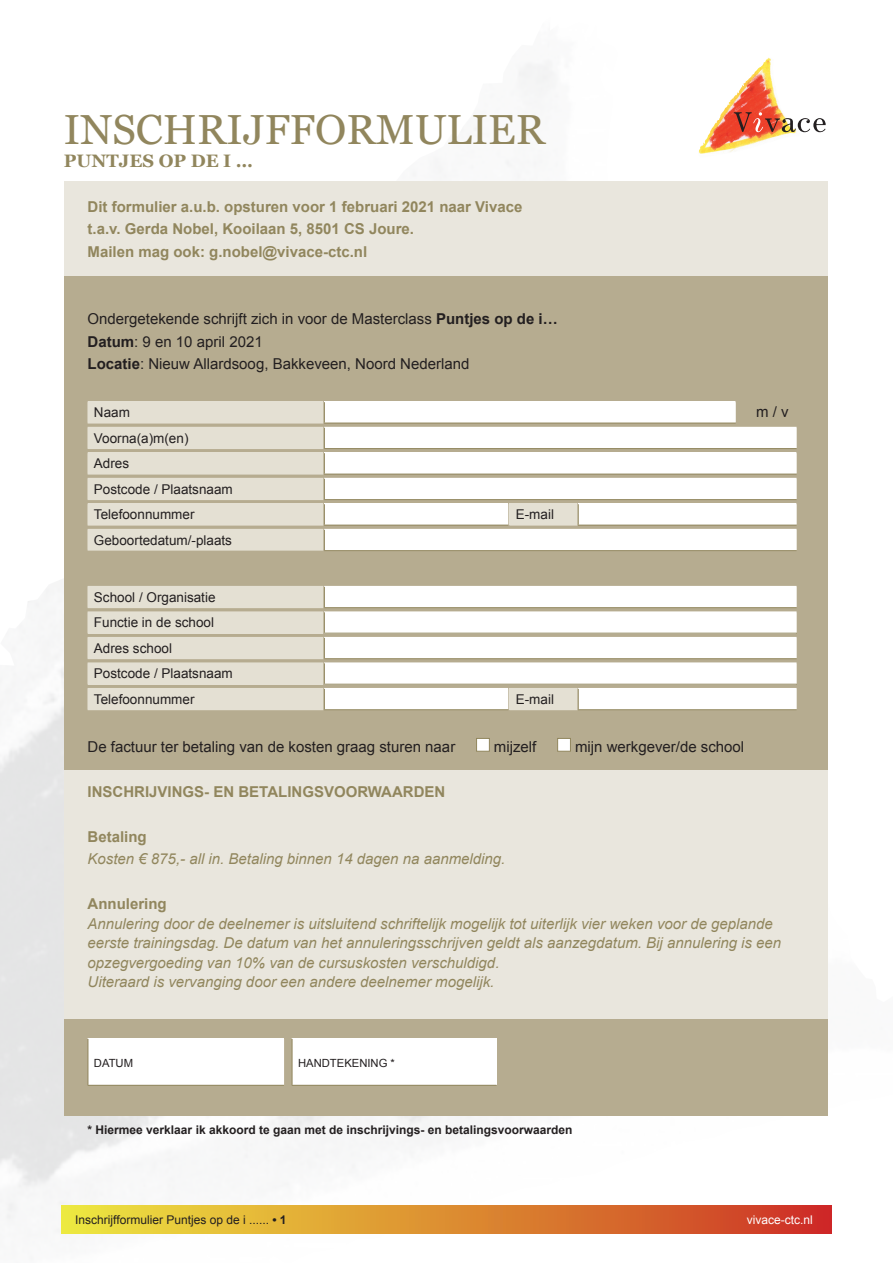
<style>
.page{position:relative;width:893px;height:1263px;background:#fff}
.page>*{position:absolute;margin:0;border:0;box-sizing:border-box;transform-origin:0 0}
.t1{font:42px "Georgia";color:#91865d}
.t2{font:700 18px "Georgia";color:#91865d}
.t3{font:italic 15px/19.5px "Arial";color:#91865d}
.table_body{font:15px "Arial";color:#231f20}
.t4{font:700 15px/22.5px "Arial";color:#91865d}
.table_body-2{font:13.5px "Arial";color:#231f20}
.body{font:700 12px "Arial";color:#231f20}
.t5{font:12px "Arial";color:#231f20}
.t6{font:12px "Arial";color:#fff}
.t7{font:11.25px "Arial";color:#231f20}
.s1{font-weight:700}
</style>
<div class="page">
<img style="left:0;top:61px;width:832px;height:1173px">
<div style="left:65px;top:181px;width:763px;height:114px;background:#e9e6dd"></div>
<div style="left:62px;top:1206px;width:769px;height:27px;background:linear-gradient(to right,#ede940,#cc3125)"></div>
<img style="left:698px;top:57px;width:102px;height:101px">
<svg style="left:734px;top:112px;width:92px;height:20px"></svg>
<div style="left:65px;top:276px;width:763px;height:839px;background:#b6ac90"></div>
<div style="left:65px;top:770px;width:763px;height:248px;background:#e9e6dd"></div>
<div style="left:88px;top:402px;width:235px;height:21px;background:#e4e0d3"></div>
<hr style="left:88px;top:401px;width:235px;height:1px;background:#e4e0d3">
<hr style="left:88px;top:423px;width:235px;height:1px;background:#e4e0d3">
<div style="left:324px;top:402px;width:411px;height:21px;background:#fff"></div>
<hr style="left:324px;top:401px;width:412px;height:1px;background:#fff">
<svg style="left:735px;top:402px;width:1px;height:21px"></svg>
<hr style="left:324px;top:423px;width:412px;height:1px;background:#91865d">
<div style="left:88px;top:427px;width:235px;height:22px;background:#e4e0d3"></div>
<div style="left:324px;top:427px;width:472px;height:22px;background:#fff"></div>
<hr style="left:324px;top:448px;width:472px;height:1px;background:#91865d">
<div style="left:88px;top:453px;width:235px;height:21px;background:#e4e0d3"></div>
<hr style="left:88px;top:452px;width:235px;height:1px;background:#e4e0d3">
<hr style="left:88px;top:474px;width:235px;height:1px;background:#e4e0d3">
<div style="left:324px;top:453px;width:472px;height:21px;background:#fff"></div>
<hr style="left:324px;top:452px;width:472px;height:1px;background:#fff">
<hr style="left:324px;top:474px;width:472px;height:1px;background:#91865d">
<div style="left:88px;top:478px;width:235px;height:22px;background:#e4e0d3"></div>
<div style="left:324px;top:478px;width:472px;height:22px;background:#fff"></div>
<hr style="left:324px;top:499px;width:472px;height:1px;background:#91865d">
<div style="left:88px;top:504px;width:235px;height:21px;background:#e4e0d3"></div>
<hr style="left:88px;top:503px;width:235px;height:1px;background:#e4e0d3">
<hr style="left:88px;top:525px;width:235px;height:1px;background:#e4e0d3">
<div style="left:324px;top:504px;width:184px;height:21px;background:#fff"></div>
<hr style="left:324px;top:503px;width:184px;height:1px;background:#fff">
<hr style="left:324px;top:525px;width:184px;height:1px;background:#91865d">
<div style="left:510px;top:504px;width:67px;height:21px;background:#e4e0d3"></div>
<hr style="left:509px;top:503px;width:68px;height:1px;background:#e4e0d3">
<svg style="left:507px;top:504px;width:3px;height:21px"></svg>
<hr style="left:509px;top:525px;width:68px;height:1px;background:#e4e0d3">
<div style="left:578px;top:504px;width:218px;height:21px;background:#fff"></div>
<hr style="left:578px;top:503px;width:219px;height:1px;background:#fff">
<svg style="left:577px;top:504px;width:2px;height:21px"></svg>
<hr style="left:578px;top:525px;width:219px;height:1px;background:#91865d">
<div style="left:88px;top:529px;width:235px;height:21px;background:#e4e0d3"></div>
<hr style="left:88px;top:550px;width:235px;height:1px;background:#e4e0d3">
<div style="left:324px;top:529px;width:472px;height:22px;background:#fff"></div>
<svg style="left:796px;top:428px;width:1px;height:122px"></svg>
<svg style="left:322px;top:402px;width:3px;height:148px"></svg>
<hr style="left:324px;top:550px;width:472px;height:1px;background:#91865d">
<div style="left:88px;top:586px;width:235px;height:22px;background:#e4e0d3"></div>
<div style="left:324px;top:586px;width:472px;height:22px;background:#fff"></div>
<hr style="left:324px;top:607px;width:472px;height:1px;background:#91865d">
<div style="left:88px;top:612px;width:235px;height:21px;background:#e4e0d3"></div>
<hr style="left:88px;top:611px;width:235px;height:1px;background:#e4e0d3">
<hr style="left:88px;top:633px;width:235px;height:1px;background:#e4e0d3">
<div style="left:324px;top:612px;width:472px;height:21px;background:#fff"></div>
<hr style="left:324px;top:611px;width:472px;height:1px;background:#fff">
<hr style="left:324px;top:633px;width:472px;height:1px;background:#91865d">
<div style="left:88px;top:637px;width:235px;height:22px;background:#e4e0d3"></div>
<div style="left:324px;top:637px;width:472px;height:22px;background:#fff"></div>
<hr style="left:324px;top:658px;width:472px;height:1px;background:#91865d">
<div style="left:88px;top:663px;width:235px;height:21px;background:#e4e0d3"></div>
<hr style="left:88px;top:662px;width:235px;height:1px;background:#e4e0d3">
<hr style="left:88px;top:684px;width:235px;height:1px;background:#e4e0d3">
<div style="left:324px;top:663px;width:472px;height:21px;background:#fff"></div>
<hr style="left:324px;top:662px;width:472px;height:1px;background:#fff">
<hr style="left:324px;top:684px;width:472px;height:1px;background:#91865d">
<div style="left:88px;top:688px;width:235px;height:22px;background:#e4e0d3"></div>
<div style="left:324px;top:688px;width:184px;height:22px;background:#fff"></div>
<svg style="left:322px;top:587px;width:3px;height:122px"></svg>
<hr style="left:324px;top:709px;width:184px;height:1px;background:#91865d">
<div style="left:510px;top:688px;width:67px;height:22px;background:#e4e0d3"></div>
<hr style="left:509px;top:688px;width:68px;height:1px;background:#e4e0d3">
<svg style="left:508px;top:689px;width:2px;height:20px"></svg>
<hr style="left:509px;top:709px;width:68px;height:1px;background:#e4e0d3">
<div style="left:578px;top:688px;width:218px;height:22px;background:#fff"></div>
<svg style="left:796px;top:587px;width:1px;height:122px"></svg>
<svg style="left:577px;top:689px;width:2px;height:20px"></svg>
<hr style="left:578px;top:709px;width:219px;height:1px;background:#91865d">
<div style="left:476px;top:738px;width:14px;height:14px;background:#fff;border:1px solid #91865d"></div>
<div style="left:557px;top:738px;width:14px;height:14px;background:#fff;border:1px solid #91865d"></div>
<div style="left:88px;top:1038px;width:196px;height:47px;background:#fff"></div>
<hr style="left:88px;top:1039px;width:1px;height:46px;background:#91865d">
<hr style="left:88px;top:1085px;width:196px;height:1px;background:#91865d">
<div style="left:292px;top:1038px;width:204px;height:47px;background:#fff"></div>
<hr style="left:292px;top:1038px;width:205px;height:1px;background:#fff">
<hr style="left:496px;top:1039px;width:1px;height:46px;background:#fff">
<hr style="left:292px;top:1039px;width:1px;height:46px;background:#91865d">
<hr style="left:292px;top:1085px;width:205px;height:1px;background:#91865d">
<p class="t1" style="left:64px;top:99px;width:483px">INSCHRIJFFORMULIER</p>
<p class="t2" style="left:64px;top:147px;width:191px">PUNTJES OP DE I …</p>
<p class="t4" style="left:88px;top:195px;width:436px">Dit formulier a.u.b. opsturen voor 1 februari 2021 naar Vivace t.a.v. Gerda Nobel, Kooilaan 5, 8501 CS Joure.</p>
<p class="t4" style="left:88px;top:240px;width:281px">Mailen mag ook: g.nobel@vivace-ctc.nl</p>
<p class="table_body" style="left:88px;top:309px;width:472px">Ondergetekende schrijft zich in voor de Masterclass <span class="s1">Puntjes op de i…</span></p>
<p class="table_body" style="left:88px;top:331px;width:177px"><span class="s1">Datum</span>: 9 en 10 april 2021</p>
<p class="table_body" style="left:88px;top:354px;width:383px"><span class="s1">Locatie</span>: Nieuw Allardsoog, Bakkeveen, Noord Nederland</p>
<p class="table_body-2" style="left:94px;top:404px;width:38px">Naam</p>
<p class="table_body" style="left:756px;top:402px;width:34px">m / v</p>
<p class="table_body-2" style="left:94px;top:429px;width:96px">Voorna(a)m(en)</p>
<p class="table_body-2" style="left:94px;top:455px;width:37px">Adres</p>
<p class="table_body-2" style="left:94px;top:480px;width:140px">Postcode / Plaatsnaam</p>
<p class="table_body-2" style="left:94px;top:506px;width:102px">Telefoonnummer</p>
<p class="table_body-2" style="left:516px;top:506px;width:40px">E-mail</p>
<p class="table_body-2" style="left:94px;top:531px;width:140px">Geboortedatum/-plaats</p>
<p class="table_body-2" style="left:94px;top:588px;width:123px">School / Organisatie</p>
<p class="table_body-2" style="left:94px;top:614px;width:122px">Functie in de school</p>
<p class="table_body-2" style="left:94px;top:639px;width:80px">Adres school</p>
<p class="table_body-2" style="left:94px;top:665px;width:140px">Postcode / Plaatsnaam</p>
<p class="table_body-2" style="left:94px;top:690px;width:102px">Telefoonnummer</p>
<p class="table_body-2" style="left:516px;top:690px;width:40px">E-mail</p>
<p class="table_body" style="left:88px;top:736px;width:369px">De factuur ter betaling van de kosten graag sturen naar</p>
<p class="table_body" style="left:494px;top:736px;width:44px">mijzelf</p>
<p class="table_body" style="left:575px;top:736px;width:171px">mijn werkgever/de school</p>
<p class="t4" style="left:88px;top:780px;width:359px">INSCHRIJVINGS- EN BETALINGSVOORWAARDEN</p>
<p class="t4" style="left:88px;top:825px;width:61px">Betaling</p>
<p class="t3" style="left:88px;top:849px;width:419px">Kosten € 875,- all in. Betaling binnen 14 dagen na aanmelding.</p>
<p class="t4" style="left:88px;top:893px;width:81px">Annulering</p>
<p class="t3" style="left:88px;top:914px;width:695px">Annulering door de deelnemer is uitsluitend schriftelijk mogelijk tot uiterlijk vier weken voor de geplande eerste trainingsdag. De datum van het annuleringsschrijven geldt als aanzegdatum. Bij annulering is een opzegvergoeding van 10% van de cursuskosten verschuldigd.</p>
<p class="t3" style="left:88px;top:972px;width:408px">Uiteraard is vervanging door een andere deelnemer mogelijk.</p>
<p class="t7" style="left:94px;top:1055px;width:41px">DATUM</p>
<p class="t7" style="left:298px;top:1055px;width:98px">HANDTEKENING *</p>
<p class="body" style="left:88px;top:1122px;width:486px">* Hiermee verklaar ik akkoord te gaan met de inschrijvings- en betalingsvoorwaarden</p>
<p class="t5" style="left:75px;top:1212px;width:213px">Inschrijfformulier Puntjes op de i ...... <span class="s1">• 1</span></p>
<p class="t6" style="left:747px;top:1212px;width:68px">vivace-ctc.nl</p>
</div>
